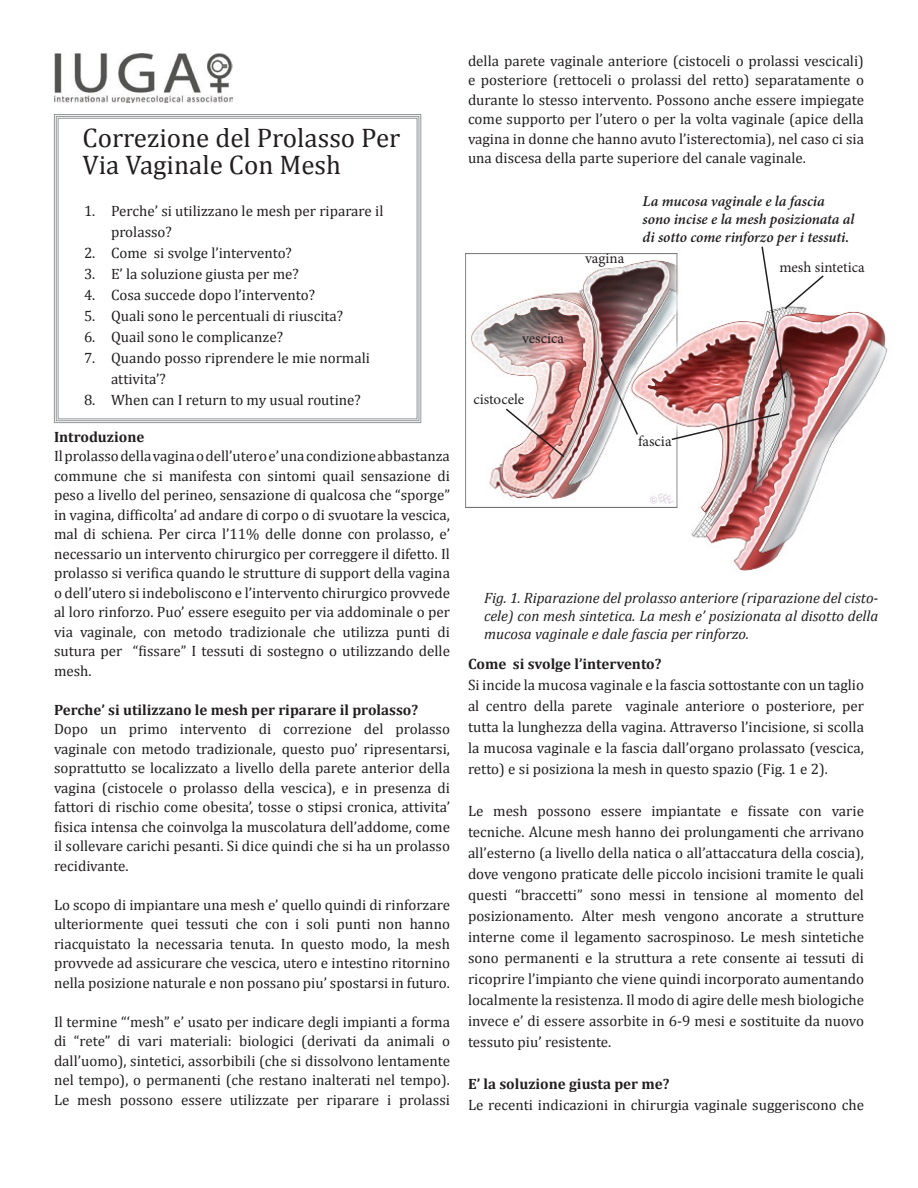
<style>
.page{position:relative;width:918px;height:1188px;background:#fff}
.page>*{position:absolute;margin:0;border:0;box-sizing:border-box;transform-origin:0 0}
.t1{font:27px/27px "Cambria";color:#231f20}
.Paragraph_Style_1{font:15px/19.5px "Cambria";color:#231f20;text-align:justify}
.t2{font:italic 15px/18px "Cambria";color:#231f20;text-align:justify}
.Paragraph_Style_1-2{font:700 15px "Cambria";color:#231f20}
.t3{font:italic 600 15px/18px "Minion Pro";letter-spacing:-.005em;color:#231f20}
.t4{font:15px "Minion Pro";color:#231f20}
</style>
<div class="page">
<img style="left:465px;top:253px;width:423px;height:318px">
<img style="left:54px;top:54px;width:179px;height:48px">
<svg style="left:54px;top:114px;width:368px;height:309px"></svg>
<div style="left:56px;top:116px;width:363px;height:305px;border:1px solid #939598"></div>
<div style="left:58px;top:118px;width:359px;height:301px;border:1px solid #939598"></div>
<svg style="left:599px;top:356px;width:40px;height:80px"></svg>
<svg style="left:670px;top:412px;width:111px;height:29px"></svg>
<img style="left:760px;top:246px;width:65px;height:153px">
<img style="left:504px;top:407px;width:62px;height:52px">
<p class="t1" style="left:82px;top:124px;width:319px">Correzione del Prolasso Per<br>Via Vaginale Con Mesh</p>
<p class="Paragraph_Style_1" style="left:111px;top:200px;width:274px;line-height:21px;text-indent:-27px">1. Perche’ si utilizzano le mesh per riparare il prolasso?</p>
<p class="Paragraph_Style_1" style="left:84px;top:243px;width:209px">2. Come si svolge l’intervento?</p>
<p class="Paragraph_Style_1" style="left:84px;top:264px;width:216px">3. E’ la soluzione giusta per me?</p>
<p class="Paragraph_Style_1" style="left:84px;top:285px;width:233px">4. Cosa succede dopo l’intervento?</p>
<p class="Paragraph_Style_1" style="left:84px;top:306px;width:261px">5. Quali sono le percentuali di riuscita?</p>
<p class="Paragraph_Style_1" style="left:84px;top:327px;width:201px">6. Quail sono le complicanze?</p>
<p class="Paragraph_Style_1" style="left:111px;top:347px;width:260px;line-height:21px;text-indent:-27px">7. Quando posso riprendere le mie normali attivita’?</p>
<p class="Paragraph_Style_1" style="left:84px;top:390px;width:278px">8. When can I return to my usual routine?</p>
<p class="Paragraph_Style_1-2" style="left:54px;top:426px;width:92px">Introduzione</p>
<p class="Paragraph_Style_1" style="left:54px;top:446px;width:398px">Il prolasso della vagina o dell’utero e’ una condizione abbastanza commune che si manifesta con sintomi quail sensazione di peso a livello del perineo, sensazione di qualcosa che “sporge” in vagina, difficolta’ ad andare di corpo o di svuotare la vescica, mal di schiena. Per circa l’11% delle donne con prolasso, e’ necessario un intervento chirurgico per correggere il difetto. Il prolasso si verifica quando le strutture di support della vagina o dell’utero si indeboliscono e l’intervento chirurgico provvede al loro rinforzo. Puo’ essere eseguito per via addominale o per via vaginale, con metodo tradizionale che utilizza punti di sutura per “fissare” I tessuti di sostegno o utilizzando delle mesh.</p>
<p class="Paragraph_Style_1-2" style="left:54px;top:699px;width:366px">Perche’ si utilizzano le mesh per riparare il prolasso?</p>
<p class="Paragraph_Style_1" style="left:54px;top:719px;width:398px">Dopo un primo intervento di correzione del prolasso vaginale con metodo tradizionale, questo puo’ ripresentarsi, soprattutto se localizzato a livello della parete anterior della vagina (cistocele o prolasso della vescica), e in presenza di fattori di rischio come obesita’, tosse o stipsi cronica, attivita’ fisica intensa che coinvolga la muscolatura dell’addome, come il sollevare carichi pesanti. Si dice quindi che si ha un prolasso recidivante.</p>
<p class="Paragraph_Style_1" style="left:54px;top:895px;width:398px">Lo scopo di impiantare una mesh e’ quello quindi di rinforzare ulteriormente quei tessuti che con i soli punti non hanno riacquistato la necessaria tenuta. In questo modo, la mesh provvede ad assicurare che vescica, utero e intestino ritornino nella posizione naturale e non possano piu’ spostarsi in futuro.</p>
<p class="Paragraph_Style_1" style="left:54px;top:1012px;width:398px">Il termine “‘mesh” e’ usato per indicare degli impianti a forma di “rete” di vari materiali: biologici (derivati da animali o dall’uomo), sintetici, assorbibili (che si dissolvono lentamente nel tempo), o permanenti (che restano inalterati nel tempo).<br>Le mesh possono essere utilizzate per riparare i prolassi</p>
<p class="Paragraph_Style_1" style="left:468px;top:51px;width:398px">della parete vaginale anteriore (cistoceli o prolassi vescicali) e posteriore (rettoceli o prolassi del retto) separatamente o durante lo stesso intervento. Possono anche essere impiegate come supporto per l’utero o per la volta vaginale (apice della vagina in donne che hanno avuto l’isterectomia), nel caso ci sia una discesa della parte superiore del canale vaginale.</p>
<p class="t4" style="left:585px;top:248px;width:41px">vagina</p>
<p class="t3" style="left:643px;top:192px;width:213px">La mucosa vaginale e la fascia sono incise e la mesh posizionata al di sotto come rinforzo per i tessuti.</p>
<p class="t4" style="left:779px;top:257px;width:87px">mesh sintetica</p>
<p class="t4" style="left:522px;top:328px;width:44px">vescica</p>
<p class="t4" style="left:473px;top:389px;width:52px">cistocele</p>
<p class="t4" style="left:638px;top:431px;width:35px">fascia</p>
<p class="t2" style="left:484px;top:588px;width:396px">Fig. 1. Riparazione del prolasso anteriore (riparazione del cisto&shy;cele) con mesh sintetica. La mesh e’ posizionata al disotto della mucosa vaginale e dale fascia per rinforzo.</p>
<p class="Paragraph_Style_1-2" style="left:468px;top:653px;width:195px">Come si svolge l’intervento?</p>
<p class="Paragraph_Style_1" style="left:468px;top:674px;width:398px;line-height:21px">Si incide la mucosa vaginale e la fascia sottostante con un taglio al centro della parete vaginale anteriore o posteriore, per tutta la lunghezza della vagina. Attraverso l’incisione, si scolla la mucosa vaginale e la fascia dall’organo prolassato (vescica, retto) e si posiziona la mesh in questo spazio (Fig. 1 e 2).</p>
<p class="Paragraph_Style_1" style="left:468px;top:800px;width:398px;line-height:21px">Le mesh possono essere impiantate e fissate con varie tecniche. Alcune mesh hanno dei prolungamenti che arrivano all’esterno (a livello della natica o all’attaccatura della coscia), dove vengono praticate delle piccolo incisioni tramite le quali questi “braccetti” sono messi in tensione al momento del posizionamento. Alter mesh vengono ancorate a strutture interne come il legamento sacrospinoso. Le mesh sintetiche sono permanenti e la struttura a rete consente ai tessuti di ricoprire l’impianto che viene quindi incorporato aumentando localmente la resistenza. Il modo di agire delle mesh biologiche invece e’ di essere assorbite in 6-9 mesi e sostituite da nuovo tessuto piu’ resistente.</p>
<p class="Paragraph_Style_1-2" style="left:468px;top:1073px;width:203px">E’ la soluzione giusta per me?</p>
<p class="Paragraph_Style_1" style="left:468px;top:1095px;width:398px">Le recenti indicazioni in chirurgia vaginale suggeriscono che</p>
</div>
